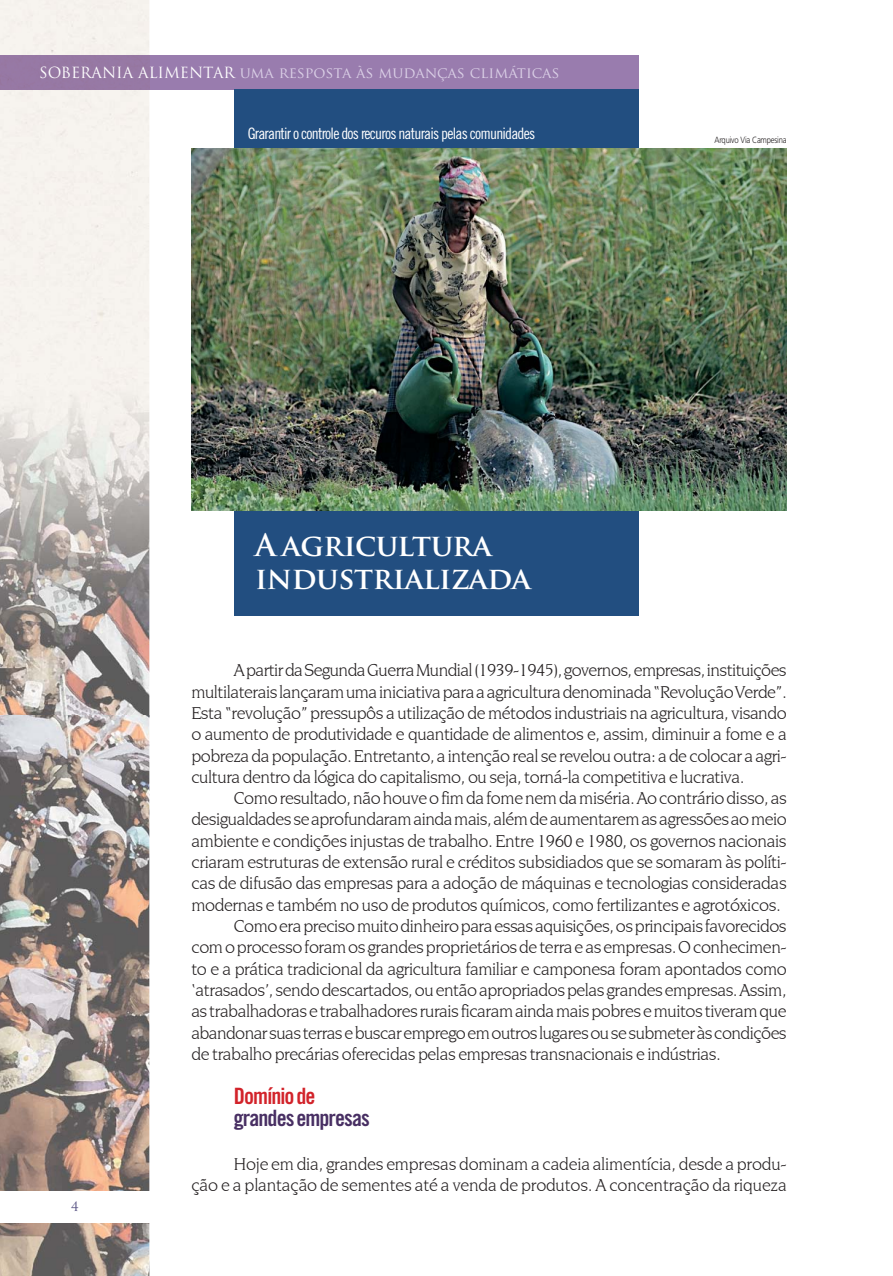
<style>
.page{position:relative;width:893px;height:1276px;background:#fff}
.page>*{position:absolute;margin:0;border:0;box-sizing:border-box;transform-origin:0 0}
.t1{font:700 30px/33px "Trajan Pro";letter-spacing:-.015em;color:#fff}
.t2{font:22.5px "Trade Gothic Bold Cond Twenty";letter-spacing:-.04em;color:#482f63}
.t3{font:22.5px "Trade Gothic Bold Cond Twenty";letter-spacing:-.04em;color:#d2232a}
.t4{font:18px/21.5px "Novarese IT Cby BT";letter-spacing:-.025em;color:#231f20;text-align:justify}
.t5{font:15.75px "Trade Gothic Cond Eighteen";letter-spacing:-.05em;color:#fff}
.t6{font:15px "Trajan Pro";color:#dacfe6}
.t7{font:300 9px "Frutiger";letter-spacing:-.025em;color:#231f20;scale:.85 1}
.s1{color:#fff}
</style>
<div class="page">
<img style="left:0;top:0;width:149px;height:1276px">
<div style="left:0;top:1191px;width:152px;height:31px;background:#fff"></div>
<div style="left:149px;top:55px;width:490px;height:35px;background:#997cae"></div>
<div style="left:0;top:55px;width:149px;height:35px;background:#9778a4"></div>
<div style="left:234px;top:90px;width:405px;height:526px;background:#224e80"></div>
<img style="left:191px;top:149px;width:596px;height:361px">
<p class="t6" style="left:39px;top:64px;width:522px"><span class="s1">SOBERANIA ALIMENTAR</span> uma resposta às mudanças climáticas</p>
<p class="t5" style="left:248px;top:127px;width:289px">Grarantir o controle dos recuros naturais pelas comunidades</p>
<h1 class="t1" style="left:255px;top:529px;width:277px">A agricultura industrializada</h1>
<p class="t7" style="left:714px;top:136px;width:86px">Arquivo Via Campesina</p>
<p class="t4" style="left:191px;top:659px;width:597px;text-indent:43px">A partir da Segunda Guerra Mundial (1939-1945), governos, empresas, instituições multilaterais lançaram uma iniciativa para a agricultura denominada “Revolução Verde”.<br>Esta “revolução” pressupôs a utilização de métodos industriais na agricultura, visando o aumento de produtividade e quantidade de alimentos e, assim, diminuir a fome e a pobreza da população. Entretanto, a intenção real se revelou outra: a de colocar a agri&shy;cultura dentro da lógica do capitalismo, ou seja, torná-la competitiva e lucrativa.</p>
<p class="t4" style="left:234px;top:787px;width:554px">Como resultado, não houve o fim da fome nem da miséria. Ao contrário disso, as</p>
<p class="t4" style="left:191px;top:808px;width:597px">desigualdades se aprofundaram ainda mais, além de aumentarem as agressões ao meio</p>
<p class="t4" style="left:191px;top:830px;width:597px">ambiente e condições injustas de trabalho. Entre 1960 e 1980, os governos nacionais</p>
<p class="t4" style="left:191px;top:851px;width:597px">criaram estruturas de extensão rural e créditos subsidiados que se somaram às políti-</p>
<p class="t4" style="left:191px;top:872px;width:597px">cas de difusão das empresas para a adoção de máquinas e tecnologias consideradas</p>
<p class="t4" style="left:191px;top:894px;width:591px">modernas e também no uso de produtos químicos, como fertilizantes e agrotóxicos.</p>
<p class="t4" style="left:234px;top:915px;width:554px">Como era preciso muito dinheiro para essas aquisições, os principais favorecidos</p>
<p class="t4" style="left:191px;top:936px;width:597px">com o processo foram os grandes proprietários de terra e as empresas. O conhecimen-</p>
<p class="t4" style="left:191px;top:957px;width:597px">to e a prática tradicional da agricultura familiar e camponesa foram apontados como</p>
<p class="t4" style="left:191px;top:979px;width:597px">‘atrasados’, sendo descartados, ou então apropriados pelas grandes empresas. Assim,</p>
<p class="t4" style="left:191px;top:1000px;width:597px">as trabalhadoras e trabalhadores rurais ficaram ainda mais pobres e muitos tiveram que</p>
<p class="t4" style="left:191px;top:1021px;width:597px">abandonar suas terras e buscar emprego em outros lugares ou se submeter às condições</p>
<p class="t4" style="left:191px;top:1043px;width:531px">de trabalho precárias oferecidas pelas empresas transnacionais e indústrias.</p>
<p class="t3" style="left:234px;top:1087px;width:83px">Domínio de</p>
<p class="t2" style="left:234px;top:1110px;width:138px">grandes empresas</p>
<p class="t4" style="left:191px;top:1152px;width:597px;text-align:right">Hoje em dia, grandes empresas dominam a cadeia alimentícia, desde a produ-<br>ção e a plantação de sementes até a venda de produtos. A concentração da riqueza</p>
</div>
